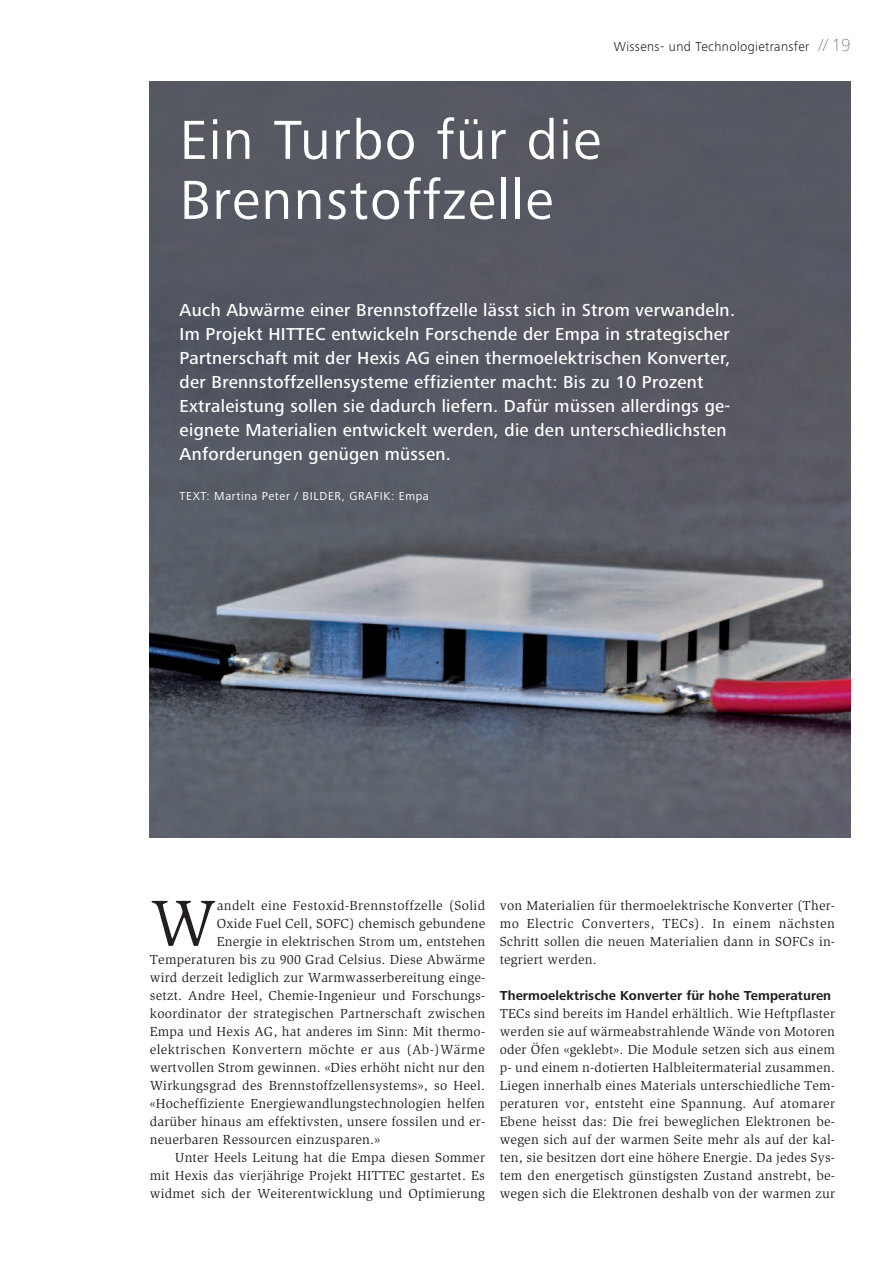
<style>
.page{position:relative;width:893px;height:1263px;background:#fff}
.page>*{position:absolute;margin:0;border:0;box-sizing:border-box;transform-origin:0 0}
.t1{font:67.2px "Slimbach Std";color:#231f20}
.t2{font:57px/60px "Frutiger Next Pro";letter-spacing:.025em;color:#fff}
.t3{font:500 18px/24px "Frutiger Next Pro";letter-spacing:.015em;color:#fff}
.t4{font:13.5px/18px "Slimbach Std";letter-spacing:.015em;color:#231f20;text-align:justify}
.t5{font:700 13.5px "Frutiger Next Pro";letter-spacing:.005em;color:#231f20}
.t6{font:13.5px "Slimbach Std";letter-spacing:.035em;color:#231f20}
.t7{font:300 13.5px "Frutiger Next Pro";letter-spacing:.025em;color:#231f20}
.t8{font:12px "Frutiger Next Pro";letter-spacing:.055em;color:#fff}
.s1{font-weight:900;font-size:18px}
</style>
<div class="page">
<img style="left:150px;top:82px;width:700px;height:756px">
<p class="t7" style="left:614px;top:42px;width:238px">Wissens- und Technologietransfer <span class="s1">// 19</span></p>
<h2 class="t2" style="left:180px;top:116px;width:423px">Ein Turbo für die<br>Brennstoffzelle</h2>
<p class="t3" style="left:180px;top:300px;width:557px">Auch Abwärme einer Brennstoffzelle lässt sich in Strom verwandeln.<br>Im Projekt HITTEC entwickeln Forschende der Empa in strategischer Partnerschaft mit der Hexis AG einen thermoelektrischen Konverter, der Brennstoffzellensysteme effizienter macht: Bis zu 10 Prozent Extraleistung sollen sie dadurch liefern. Dafür müssen allerdings ge&shy;eignete Materialien entwickelt werden, die den unterschiedlichsten Anforderungen genügen müssen.</p>
<p class="t8" style="left:180px;top:492px;width:251px">TEXT: Martina Peter / BILDER, GRAFIK: Empa</p>
<h1 class="t1" style="left:150px;top:897px;width:67px">W</h1>
<p class="t4" style="left:217px;top:897px;width:270px">andelt eine Festoxid-Brennstoffzelle (Solid</p>
<p class="t4" style="left:217px;top:915px;width:270px">Oxide Fuel Cell, SOFC) chemisch gebundene</p>
<p class="t4" style="left:217px;top:933px;width:270px">Energie in elektrischen Strom um, entstehen</p>
<p class="t4" style="left:150px;top:951px;width:337px">Temperaturen bis zu 900 Grad Celsius. Diese Abwärme</p>
<p class="t4" style="left:150px;top:969px;width:337px">wird derzeit lediglich zur Warmwasserbereitung einge-</p>
<p class="t4" style="left:150px;top:987px;width:337px">setzt. Andre Heel, Chemie-Ingenieur und Forschungs-</p>
<p class="t4" style="left:150px;top:1005px;width:337px">koordinator der strategischen Partnerschaft zwischen</p>
<p class="t4" style="left:150px;top:1023px;width:337px">Empa und Hexis AG, hat anderes im Sinn: Mit thermo-</p>
<p class="t6" style="left:150px;top:1044px;width:337px">elektrischen Konvertern möchte er aus (Ab-)Wärme</p>
<p class="t4" style="left:150px;top:1059px;width:337px">wertvollen Strom gewinnen. «Dies erhöht nicht nur den</p>
<p class="t4" style="left:150px;top:1077px;width:337px">Wirkungsgrad des Brennstoffzellensystems», so Heel.</p>
<p class="t4" style="left:150px;top:1095px;width:337px">«Hocheffiziente Energiewandlungstechnologien helfen</p>
<p class="t4" style="left:150px;top:1113px;width:337px">darüber hinaus am effektivsten, unsere fossilen und er-</p>
<p class="t4" style="left:150px;top:1131px;width:232px">neuerbaren Ressourcen einzusparen.»</p>
<p class="t4" style="left:175px;top:1149px;width:311px">Unter Heels Leitung hat die Empa diesen Sommer</p>
<p class="t4" style="left:150px;top:1167px;width:337px">mit Hexis das vierjährige Projekt HITTEC gestartet. Es</p>
<p class="t4" style="left:150px;top:1185px;width:337px">widmet sich der Weiterentwicklung und Optimierung</p>
<p class="t4" style="left:500px;top:897px;width:337px">von Materialien für thermoelektrische Konverter (Ther&shy;mo Electric Converters, TECs). In einem nächsten Schritt sollen die neuen Materialien dann in SOFCs in&shy;tegriert werden.</p>
<p class="t5" style="left:500px;top:991px;width:333px">Thermoelektrische Konverter für hohe Temperaturen</p>
<p class="t4" style="left:500px;top:1005px;width:337px">TECs sind bereits im Handel erhältlich. Wie Heftpflaster werden sie auf wärmeabstrahlende Wände von Motoren oder Öfen «geklebt». Die Module setzen sich aus einem p- und einem n-dotierten Halbleitermaterial zusammen.<br>Liegen innerhalb eines Materials unterschiedliche Tem&shy;peraturen vor, entsteht eine Spannung. Auf atomarer Ebene heisst das: Die frei beweglichen Elektronen be&shy;wegen sich auf der warmen Seite mehr als auf der kal&shy;ten, sie besitzen dort eine höhere Energie. Da jedes Sys&shy;tem den energetisch günstigsten Zustand anstrebt, be&shy;wegen sich die Elektronen deshalb von der warmen zur</p>
</div>
